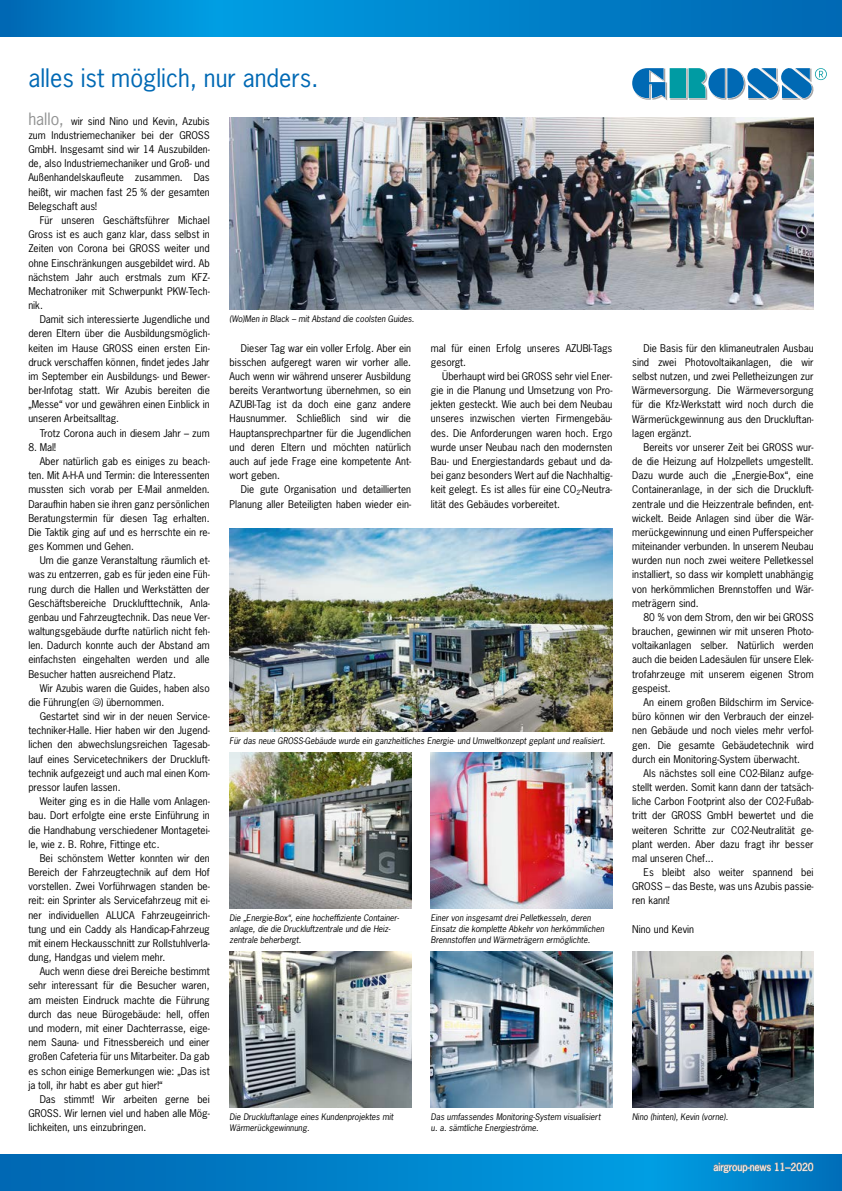
<style>
.page{position:relative;width:842px;height:1191px;background:#fff}
.page>*{position:absolute;margin:0;border:0;box-sizing:border-box;transform-origin:0 0}
.t1{font:24px "News Gothic";color:#0069b4}
.t2{font:10px/14.2px "News Gothic";color:#000;text-align:justify}
.t3{font:10px "News Gothic";color:#fff}
.t4{font:italic 8.5px/11px "News Gothic";color:#000}
.s1{font-size:16px;color:#919292}
.s2{font-family:"Smileyface Font 3"}
</style>
<div class="page">
<svg style="left:1px;top:0;width:841px;height:37px;background:#0081ca"></svg>
<hr style="left:0;top:0;width:1px;height:37px;background:#0068b4">
<svg style="left:632px;top:68px;width:195px;height:32px"></svg>
<img style="left:230px;top:117px;width:584px;height:192px">
<img style="left:632px;top:951px;width:182px;height:156px">
<img style="left:230px;top:529px;width:382px;height:202px">
<img style="left:230px;top:753px;width:181px;height:156px">
<img style="left:230px;top:951px;width:181px;height:156px">
<img style="left:431px;top:951px;width:181px;height:156px">
<img style="left:431px;top:753px;width:181px;height:156px">
<svg style="left:1px;top:1154px;width:841px;height:37px;background:#0081c9"></svg>
<hr style="left:0;top:1154px;width:1px;height:37px;background:#0068b4">
<svg style="left:713px;top:1161px;width:101px;height:13px"></svg>
<h1 class="t1" style="left:28px;top:63px;width:291px">alles ist möglich, nur anders.</h1>
<p class="t2" style="left:28px;top:114px;width:183px"><span class="s1">hallo,</span> wir sind Nino und Kevin, Azubis zum Industriemechaniker bei der GROSS GmbH. Insgesamt sind wir 14 Auszubilden&shy;de, also Industriemechaniker und Groß- und Außenhandelskaufleute zusammen. Das heißt, wir machen fast 25 % der gesamten Belegschaft aus!</p>
<p class="t2" style="left:28px;top:213px;width:183px;text-indent:11px">Für unseren Geschäftsführer Michael Gross ist es auch ganz klar, dass selbst in Zeiten von Corona bei GROSS weiter und ohne Einschränkungen ausgebildet wird. Ab nächstem Jahr auch erstmals zum KFZ-Mechatroniker mit Schwerpunkt PKW-Tech&shy;nik.</p>
<p class="t2" style="left:28px;top:312px;width:183px;text-indent:11px">Damit sich interessierte Jugendliche und deren Eltern über die Ausbildungsmöglich&shy;keiten im Hause GROSS einen ersten Ein&shy;druck verschaffen können, findet jedes Jahr im September ein Ausbildungs- und Bewer&shy;ber-Infotag statt. Wir Azubis bereiten die „Messe“ vor und gewähren einen Einblick in unseren Arbeitsalltag.</p>
<p class="t2" style="left:40px;top:426px;width:172px">Trotz Corona auch in diesem Jahr – zum</p>
<p class="t2" style="left:28px;top:440px;width:29px">8. Mal!</p>
<p class="t2" style="left:40px;top:454px;width:172px">Aber natürlich gab es einiges zu beach-</p>
<p class="t2" style="left:28px;top:468px;width:183px">ten. Mit A-H-A und Termin: die Interessenten</p>
<p class="t2" style="left:28px;top:482px;width:183px">mussten sich vorab per E-Mail anmelden.</p>
<p class="t2" style="left:28px;top:496px;width:183px">Daraufhin haben sie ihren ganz persönlichen</p>
<p class="t2" style="left:28px;top:511px;width:183px">Beratungstermin für diesen Tag erhalten.</p>
<p class="t2" style="left:28px;top:525px;width:183px">Die Taktik ging auf und es herrschte ein re-</p>
<p class="t2" style="left:28px;top:539px;width:107px">ges Kommen und Gehen.</p>
<p class="t2" style="left:40px;top:553px;width:172px">Um die ganze Veranstaltung räumlich et-</p>
<p class="t2" style="left:28px;top:567px;width:183px">was zu entzerren, gab es für jeden eine Füh-</p>
<p class="t2" style="left:28px;top:581px;width:183px">rung durch die Hallen und Werkstätten der</p>
<p class="t2" style="left:28px;top:596px;width:183px">Geschäftsbereiche Drucklufttechnik, Anla-</p>
<p class="t2" style="left:28px;top:610px;width:183px">genbau und Fahrzeugtechnik. Das neue Ver-</p>
<p class="t2" style="left:28px;top:624px;width:183px">waltungsgebäude durfte natürlich nicht feh-</p>
<p class="t2" style="left:28px;top:638px;width:183px">len. Dadurch konnte auch der Abstand am</p>
<p class="t2" style="left:28px;top:652px;width:183px">einfachsten eingehalten werden und alle</p>
<p class="t2" style="left:28px;top:666px;width:149px">Besucher hatten ausreichend Platz.</p>
<p class="t2" style="left:40px;top:681px;width:172px">Wir Azubis waren die Guides, haben also</p>
<p class="t2" style="left:28px;top:695px;width:137px">die Führung(en <span class="s2">?</span>) übernommen.</p>
<p class="t2" style="left:40px;top:709px;width:172px">Gestartet sind wir in der neuen Service-</p>
<p class="t2" style="left:28px;top:723px;width:183px">techniker-Halle. Hier haben wir den Jugend-</p>
<p class="t2" style="left:28px;top:737px;width:183px">lichen den abwechslungsreichen Tagesab-</p>
<p class="t2" style="left:28px;top:751px;width:183px">lauf eines Servicetechnikers der Druckluft-</p>
<p class="t2" style="left:28px;top:766px;width:183px">technik aufgezeigt und auch mal einen Kom-</p>
<p class="t2" style="left:28px;top:780px;width:94px">pressor laufen lassen.</p>
<p class="t2" style="left:40px;top:794px;width:172px">Weiter ging es in die Halle vom Anlagen-</p>
<p class="t2" style="left:28px;top:808px;width:183px">bau. Dort erfolgte eine erste Einführung in</p>
<p class="t2" style="left:28px;top:822px;width:183px">die Handhabung verschiedener Montagetei-</p>
<p class="t2" style="left:28px;top:836px;width:133px">le, wie z. B. Rohre, Fittinge etc.</p>
<p class="t2" style="left:40px;top:851px;width:172px">Bei schönstem Wetter konnten wir den</p>
<p class="t2" style="left:28px;top:865px;width:183px">Bereich der Fahrzeugtechnik auf dem Hof</p>
<p class="t2" style="left:28px;top:879px;width:183px">vorstellen. Zwei Vorführwagen standen be-</p>
<p class="t2" style="left:28px;top:893px;width:183px">reit: ein Sprinter als Servicefahrzeug mit ei-</p>
<p class="t2" style="left:28px;top:907px;width:183px">ner individuellen ALUCA Fahrzeugeinrich-</p>
<p class="t2" style="left:28px;top:921px;width:183px">tung und ein Caddy als Handicap-Fahrzeug</p>
<p class="t2" style="left:28px;top:936px;width:183px">mit einem Heckausschnitt zur Rollstuhlverla-</p>
<p class="t2" style="left:28px;top:950px;width:139px">dung, Handgas und vielem mehr.</p>
<p class="t2" style="left:40px;top:964px;width:172px">Auch wenn diese drei Bereiche bestimmt</p>
<p class="t2" style="left:28px;top:978px;width:183px">sehr interessant für die Besucher waren,</p>
<p class="t2" style="left:28px;top:992px;width:183px">am meisten Eindruck machte die Führung</p>
<p class="t2" style="left:28px;top:1006px;width:183px">durch das neue Bürogebäude: hell, offen</p>
<p class="t2" style="left:28px;top:1021px;width:183px">und modern, mit einer Dachterrasse, eige-</p>
<p class="t2" style="left:28px;top:1035px;width:183px">nem Sauna- und Fitnessbereich und einer</p>
<p class="t2" style="left:28px;top:1049px;width:183px">großen Cafeteria für uns Mitarbeiter. Da gab</p>
<p class="t2" style="left:28px;top:1063px;width:183px">es schon einige Bemerkungen wie: „Das ist</p>
<p class="t2" style="left:28px;top:1077px;width:136px">ja toll, ihr habt es aber gut hier!“</p>
<p class="t2" style="left:40px;top:1092px;width:172px">Das stimmt! Wir arbeiten gerne bei</p>
<p class="t2" style="left:28px;top:1106px;width:183px">GROSS. Wir lernen viel und haben alle Mög-</p>
<p class="t2" style="left:28px;top:1120px;width:119px">lichkeiten, uns einzubringen.</p>
<p class="t4" style="left:230px;top:313px;width:186px">(Wo)Men in Black – mit Abstand die coolsten Guides.</p>
<p class="t2" style="left:431px;top:340px;width:183px">mal für einen Erfolg unseres AZUBI-Tags gesorgt.</p>
<p class="t2" style="left:431px;top:369px;width:183px;text-indent:11px">Überhaupt wird bei GROSS sehr viel Ener&shy;gie in die Planung und Umsetzung von Pro&shy;jekten gesteckt. Wie auch bei dem Neubau unseres inzwischen vierten Firmengebäu&shy;des. Die Anforderungen waren hoch. Ergo wurde unser Neubau nach den modernsten Bau- und Energiestandards gebaut und da&shy;bei ganz besonders Wert auf die Nachhaltig&shy;keit gelegt. Es ist alles für eine CO<sub>2</sub>-Neutra&shy;lität des Gebäudes vorbereitet.</p>
<p class="t2" style="left:230px;top:341px;width:183px;text-indent:11px">Dieser Tag war ein voller Erfolg. Aber ein bisschen aufgeregt waren wir vorher alle.<br>Auch wenn wir während unserer Ausbildung bereits Verantwortung übernehmen, so ein AZUBI-Tag ist da doch eine ganz andere Hausnummer. Schließlich sind wir die Hauptansprechpartner für die Jugendlichen und deren Eltern und möchten natürlich auch auf jede Frage eine kompetente Ant&shy;wort geben.</p>
<p class="t2" style="left:230px;top:482px;width:183px;text-align:right">Die gute Organisation und detaillierten<br>Planung aller Beteiligten haben wieder ein-</p>
<p class="t4" style="left:230px;top:735px;width:377px">Für das neue GROSS-Gebäude wurde ein ganzheitliches Energie- und Umweltkonzept geplant und realisiert.</p>
<p class="t4" style="left:230px;top:912px;width:171px">Die „Energie-Box“, eine hocheffiziente Container&shy;anlage, die die Druckluftzentrale und die Heiz&shy;zentrale beherbergt.</p>
<p class="t4" style="left:431px;top:912px;width:175px">Einer von insgesamt drei Pelletkesseln, deren<br>Einsatz die komplette Abkehr von herkömmlichen<br>Brennstoffen und Wärmeträgern ermöglichte.</p>
<p class="t4" style="left:230px;top:1111px;width:165px">Die Druckluftanlage eines Kundenprojektes mit<br>Wärmerückgewinnung.</p>
<p class="t4" style="left:431px;top:1111px;width:171px">Das umfassendes Monitoring-System visualisiert u. a. sämtliche Energieströme.</p>
<p class="t2" style="left:632px;top:341px;width:183px;text-indent:11px">Die Basis für den klimaneutralen Ausbau sind zwei Photovoltaikanlagen, die wir selbst nutzen, und zwei Pelletheizungen zur Wärmeversorgung. Die Wärmeversorgung für die Kfz-Werkstatt wird noch durch die Wärmerückgewinnung aus den Druckluftan&shy;lagen ergänzt.</p>
<p class="t2" style="left:632px;top:440px;width:183px;text-indent:11px">Bereits vor unserer Zeit bei GROSS wur&shy;de die Heizung auf Holzpellets umgestellt.<br>Dazu wurde auch die „Energie-Box“, eine Containeranlage, in der sich die Druckluft&shy;zentrale und die Heizzentrale befinden, ent&shy;wickelt. Beide Anlagen sind über die Wär&shy;merückgewinnung und einen Pufferspeicher miteinander verbunden. In unserem Neubau wurden nun noch zwei weitere Pelletkessel installiert, so dass wir komplett unabhängig von herkömmlichen Brennstoffen und Wär&shy;meträgern sind.</p>
<p class="t2" style="left:632px;top:610px;width:183px;text-indent:11px">80 % von dem Strom, den wir bei GROSS brauchen, gewinnen wir mit unseren Photo&shy;voltaikanlagen selber. Natürlich werden auch die beiden Ladesäulen für unsere Elek&shy;trofahrzeuge mit unserem eigenen Strom gespeist.</p>
<p class="t2" style="left:632px;top:695px;width:183px;text-indent:11px">An einem großen Bildschirm im Service&shy;büro können wir den Verbrauch der einzel&shy;nen Gebäude und noch vieles mehr verfol&shy;gen. Die gesamte Gebäudetechnik wird durch ein Monitoring-System überwacht.</p>
<p class="t2" style="left:632px;top:766px;width:183px;text-indent:11px">Als nächstes soll eine CO2-Bilanz aufge&shy;stellt werden. Somit kann dann der tatsäch&shy;liche Carbon Footprint also der CO2-Fußab&shy;tritt der GROSS GmbH bewertet und die weiteren Schritte zur CO2-Neutralität ge&shy;plant werden. Aber dazu fragt ihr besser mal unseren Chef...</p>
<p class="t2" style="left:632px;top:865px;width:183px;text-indent:11px">Es bleibt also weiter spannend bei GROSS – das Beste, was uns Azubis passie&shy;ren kann!</p>
<p class="t2" style="left:632px;top:922px;width:63px">Nino und Kevin</p>
<p class="t4" style="left:632px;top:1111px;width:98px">Nino (hinten), Kevin (vorne).</p>
<p class="t3" style="left:713px;top:1160px;width:102px">airgroup-news 11–2020</p>
</div>
